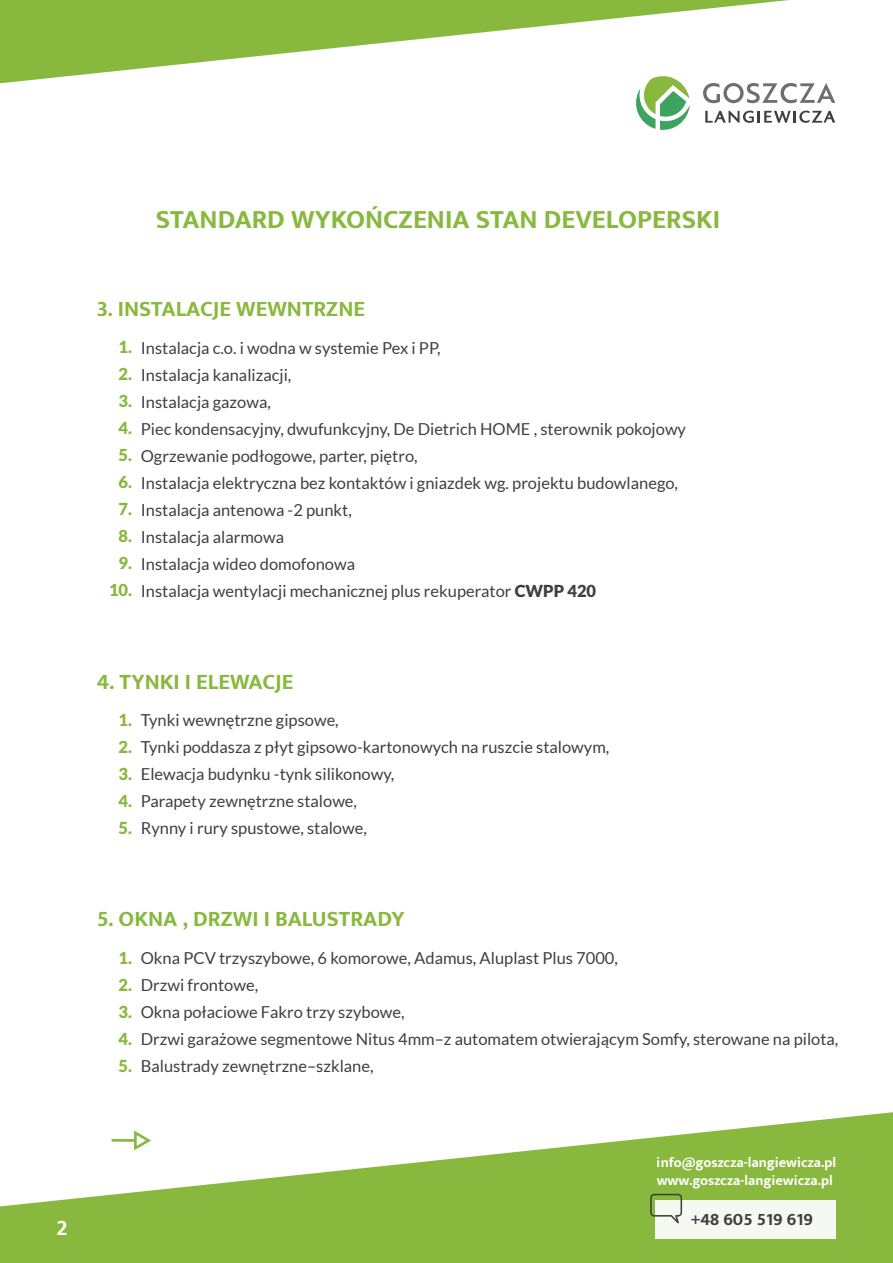
<style>
.page{position:relative;width:893px;height:1263px;background:#fff}
.page>*{position:absolute;margin:0;border:0;box-sizing:border-box;transform-origin:0 0}
.t1{font:700 27px "Mukta";color:#89b83f}
.t2{font:700 22.5px "Mukta";color:#89b83f}
.t3{font:700 22.5px "Mukta";color:#fff}
.t4{font:700 17.55px "Mukta";color:#3d3f42}
.t5{font:16.5px/27px "Lato";color:#3d3f42}
.t6{font:900 16.5px/27px "Lato";color:#89b83f;text-align:justify}
.t7{font:700 14.4px "Mukta";color:#fff}
.s1{font-weight:900}
</style>
<div class="page">
<svg style="left:638px;top:114px;width:50px;height:16px"></svg>
<svg style="left:705px;top:114px;width:130px;height:9px"></svg>
<svg style="left:0;top:1112px;width:893px;height:151px;fill:#89b83f"></svg>
<svg style="left:134px;top:1130px;width:17px;height:20px"></svg>
<hr style="left:112px;top:1139px;width:22px;height:3px;background:#89b83f">
<div style="left:655px;top:1200px;width:180px;height:39px;background:#f6f9f1"></div>
<svg style="left:650px;top:1194px;width:32px;height:29px"></svg>
<svg style="left:0;top:0;width:836px;height:114px"></svg>
<h1 class="t1" style="left:156px;top:203px;width:566px">STANDARD WYKOŃCZENIA STAN DEVELOPERSKI</h1>
<h2 class="t2" style="left:97px;top:295px;width:270px">3. INSTALACJE WEWNTRZNE</h2>
<p class="t5" style="left:141px;top:334px;width:547px">Instalacja c.o. i wodna w systemie Pex i PP,<br>Instalacja kanalizacji,<br>Instalacja gazowa,<br>Piec kondensacyjny, dwufunkcyjny, De Dietrich HOME , sterownik pokojowy Ogrzewanie podłogowe, parter, piętro,<br>Instalacja elektryczna bez kontaktów i gniazdek wg. projektu budowlanego, Instalacja antenowa -2 punkt,<br>Instalacja alarmowa<br>Instalacja wideo domofonowa<br>Instalacja wentylacji mechanicznej plus rekuperator <span class="s1">CWPP 420</span></p>
<p class="t6" style="left:109px;top:334px;width:25px;text-align:center">1.<br>2.<br>3.<br>4.<br>5.<br>6.<br>7.<br>8.<br>9.<br>10.</p>
<h2 class="t2" style="left:97px;top:668px;width:198px">4. TYNKI I ELEWACJE</h2>
<p class="t5" style="left:141px;top:706px;width:470px">Tynki wewnętrzne gipsowe,<br>Tynki poddasza z płyt gipsowo-kartonowych na ruszcie stalowym, Elewacja budynku -tynk silikonowy,<br>Parapety zewnętrzne stalowe,<br>Rynny i rury spustowe, stalowe,</p>
<p class="t6" style="left:119px;top:706px;width:15px">1.<br>2.<br>3.<br>4.<br>5.</p>
<h2 class="t2" style="left:97px;top:905px;width:309px">5. OKNA , DRZWI I BALUSTRADY</h2>
<p class="t5" style="left:141px;top:944px;width:699px">Okna PCV trzyszybowe, 6 komorowe, Adamus, Aluplast Plus 7000,<br>Drzwi frontowe,<br>Okna połaciowe Fakro trzy szybowe,<br>Drzwi garażowe segmentowe Nitus 4mm–z automatem otwierającym Somfy, sterowane na pilota, Balustrady zewnętrzne–szklane,</p>
<p class="t6" style="left:119px;top:944px;width:15px">1.<br>2.<br>3.<br>4.<br>5.</p>
<h2 class="t3" style="left:56px;top:1214px;width:13px">2</h2>
<p class="t7" style="left:657px;top:1154px;width:181px">info@goszcza-langiewicza.pl</p>
<p class="t7" style="left:657px;top:1172px;width:178px">www.goszcza-langiewicza.pl</p>
<p class="t4" style="left:691px;top:1209px;width:124px">+48 605 519 619</p>
</div>
